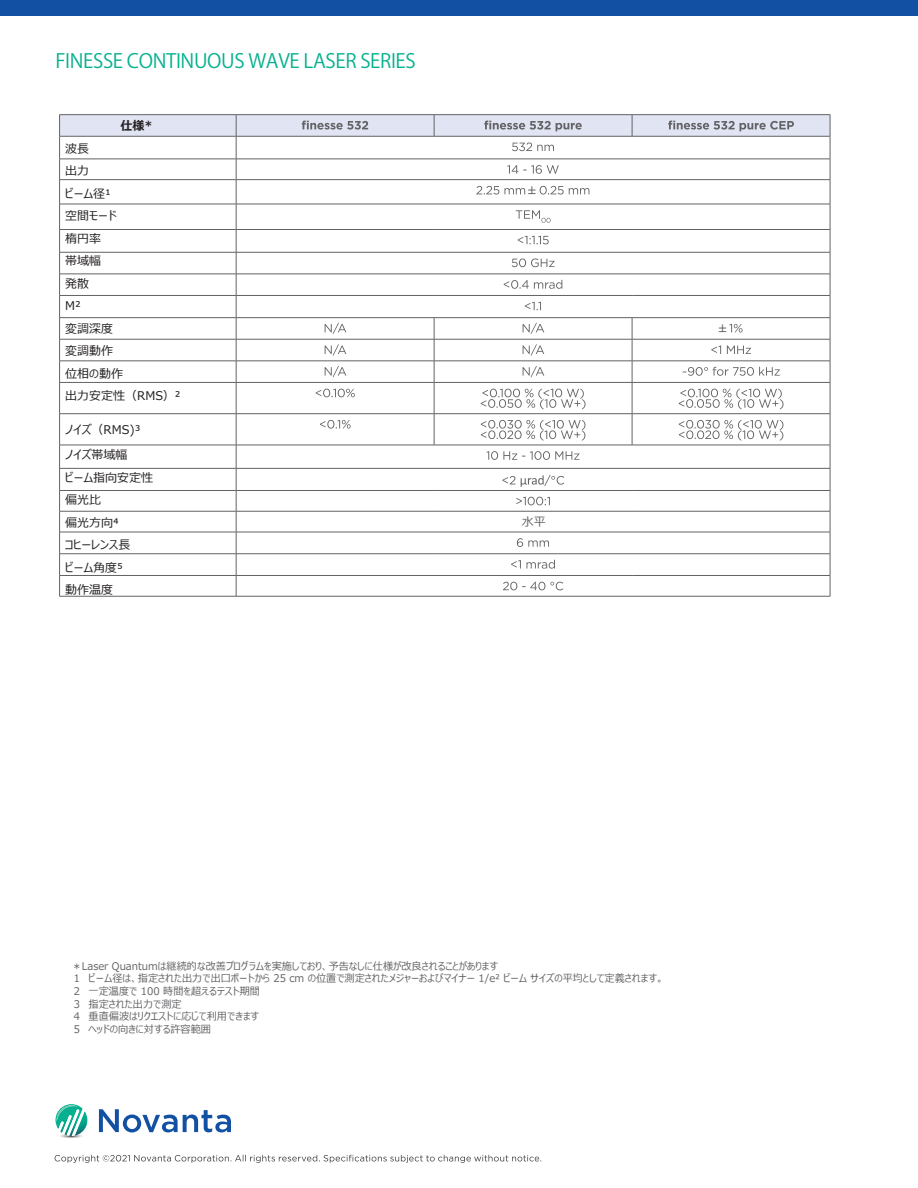
<style>
.page{position:relative;width:918px;height:1188px;background:#fff}
.page>*{position:absolute;margin:0;border:0;box-sizing:border-box;transform-origin:0 0}
.t1{font:19.5px "Koz Go Pr 6 N";letter-spacing:-.02em;color:#07b18f}
.t2{font:12px/22.5px "Meiryo UI";color:#231f20}
.t3{font:12px "Meiryo UI";color:#636366}
.t4{font:700 12px "Meiryo UI";color:#231f20}
.t5{font:10.5px/12.6px "Meiryo UI";color:#636366}
</style>
<div class="page">
<svg style="left:99px;top:1109px;width:132px;height:23px"></svg>
<img style="left:60px;top:1136px;width:22px;height:2px">
<svg style="left:56px;top:1104px;width:31px;height:32px"></svg>
<svg style="left:55px;top:1155px;width:486px;height:8px"></svg>
<hr style="left:59px;top:114px;width:177px;height:1px;background:#636366">
<hr style="left:236px;top:114px;width:198px;height:1px;background:#636366">
<hr style="left:434px;top:114px;width:198px;height:1px;background:#636366">
<hr style="left:632px;top:114px;width:198px;height:1px;background:#636366">
<hr style="left:59px;top:382px;width:177px;height:1px;background:#636366">
<hr style="left:59px;top:383px;width:1px;height:31px;background:#636366">
<hr style="left:236px;top:382px;width:198px;height:1px;background:#636366">
<hr style="left:236px;top:383px;width:1px;height:31px;background:#636366">
<hr style="left:434px;top:382px;width:198px;height:1px;background:#636366">
<hr style="left:434px;top:383px;width:1px;height:31px;background:#636366">
<hr style="left:632px;top:382px;width:198px;height:1px;background:#636366">
<hr style="left:632px;top:383px;width:1px;height:31px;background:#636366">
<hr style="left:830px;top:383px;width:1px;height:31px;background:#636366">
<hr style="left:59px;top:413px;width:177px;height:1px;background:#636366">
<hr style="left:59px;top:414px;width:1px;height:31px;background:#636366">
<hr style="left:236px;top:413px;width:198px;height:1px;background:#636366">
<hr style="left:236px;top:414px;width:1px;height:31px;background:#636366">
<hr style="left:434px;top:413px;width:198px;height:1px;background:#636366">
<hr style="left:434px;top:414px;width:1px;height:31px;background:#636366">
<hr style="left:632px;top:413px;width:198px;height:1px;background:#636366">
<hr style="left:632px;top:414px;width:1px;height:31px;background:#636366">
<hr style="left:830px;top:414px;width:1px;height:31px;background:#636366">
<hr style="left:59px;top:445px;width:177px;height:1px;background:#636366">
<hr style="left:236px;top:445px;width:198px;height:1px;background:#636366">
<hr style="left:434px;top:445px;width:198px;height:1px;background:#636366">
<hr style="left:632px;top:445px;width:198px;height:1px;background:#636366">
<hr style="left:59px;top:468px;width:177px;height:1px;background:#636366">
<hr style="left:236px;top:468px;width:198px;height:1px;background:#636366">
<hr style="left:434px;top:468px;width:198px;height:1px;background:#636366">
<hr style="left:632px;top:468px;width:198px;height:1px;background:#636366">
<hr style="left:59px;top:490px;width:177px;height:1px;background:#636366">
<hr style="left:236px;top:490px;width:198px;height:1px;background:#636366">
<hr style="left:434px;top:490px;width:198px;height:1px;background:#636366">
<hr style="left:632px;top:490px;width:198px;height:1px;background:#636366">
<hr style="left:59px;top:511px;width:177px;height:1px;background:#636366">
<hr style="left:236px;top:511px;width:198px;height:1px;background:#636366">
<hr style="left:434px;top:511px;width:198px;height:1px;background:#636366">
<hr style="left:632px;top:511px;width:198px;height:1px;background:#636366">
<hr style="left:59px;top:532px;width:177px;height:1px;background:#636366">
<hr style="left:236px;top:532px;width:198px;height:1px;background:#636366">
<hr style="left:434px;top:532px;width:198px;height:1px;background:#636366">
<hr style="left:632px;top:532px;width:198px;height:1px;background:#636366">
<hr style="left:59px;top:553px;width:177px;height:1px;background:#636366">
<hr style="left:236px;top:553px;width:198px;height:1px;background:#636366">
<hr style="left:434px;top:553px;width:198px;height:1px;background:#636366">
<hr style="left:632px;top:553px;width:198px;height:1px;background:#636366">
<hr style="left:59px;top:575px;width:177px;height:1px;background:#636366">
<svg style="left:59px;top:445px;width:1px;height:151px"></svg>
<hr style="left:236px;top:575px;width:198px;height:1px;background:#636366">
<svg style="left:236px;top:445px;width:1px;height:151px"></svg>
<hr style="left:434px;top:575px;width:198px;height:1px;background:#636366">
<hr style="left:632px;top:575px;width:198px;height:1px;background:#636366">
<svg style="left:830px;top:445px;width:1px;height:151px"></svg>
<hr style="left:59px;top:596px;width:177px;height:1px;background:#636366">
<hr style="left:236px;top:596px;width:198px;height:1px;background:#636366">
<hr style="left:434px;top:596px;width:198px;height:1px;background:#636366">
<hr style="left:632px;top:596px;width:198px;height:1px;background:#636366">
<svg style="left:59px;top:115px;width:772px;height:267px"></svg>
<svg style="left:316px;top:389px;width:270px;height:20px"></svg>
<svg style="left:679px;top:389px;width:105px;height:20px"></svg>
<svg style="left:320px;top:420px;width:265px;height:21px"></svg>
<svg style="left:679px;top:420px;width:104px;height:21px"></svg>
<svg style="left:486px;top:451px;width:93px;height:9px"></svg>
<svg style="left:502px;top:475px;width:62px;height:12px"></svg>
<svg style="left:516px;top:497px;width:34px;height:8px"></svg>
<svg style="left:517px;top:538px;width:32px;height:9px"></svg>
<svg style="left:511px;top:560px;width:44px;height:9px"></svg>
<svg style="left:503px;top:582px;width:60px;height:8px"></svg>
<div style="left:0;top:0;width:918px;height:15px;background:#1150a3"></div>
<h1 class="t1" style="left:56px;top:50px;width:362px">FINESSE CONTINUOUS WAVE LASER SERIES</h1>
<p class="t4" style="left:120px;top:117px;width:34px">仕様*</p>
<p class="t2" style="left:65px;top:138px;width:117px">波長<br>出力<br>ビーム径¹<br>空間モード<br>楕円率<br>帯域幅<br>発散<br>M²<br>変調深度<br>変調動作<br>位相の動作<br>出力安定性（RMS）²</p>
<p class="t2" style="left:65px;top:417px;width:77px;line-height:25.5px">ノイズ（RMS)³ノイズ帯域幅</p>
<p class="t2" style="left:65px;top:467px;width:90px">ビーム指向安定性偏光比<br>偏光方向⁴<br>コヒーレンス長<br>ビーム角度⁵<br>動作温度</p>
<p class="t3" style="left:527px;top:182px;width:11px">±</p>
<p class="t3" style="left:522px;top:513px;width:25px">水平</p>
<p class="t3" style="left:718px;top:320px;width:11px">±</p>
<p class="t5" style="left:72px;top:960px;width:594px">＊Laser Quantumは継続的な改善プログラムを実施しており、予告なしに仕様が改良されることがあります<br>１　ビーム径は、指定された出力で出口ポートから 25 cm の位置で測定されたメジャーおよびマイナー 1/e² ビーム サイズの平均として定義されます。２　一定温度で 100 時間を超えるテスト期間<br>３　指定された出力で測定<br>４　垂直偏波はリクエストに応じて利用できます<br>５　ヘッドの向きに対する許容範囲</p>
</div>
